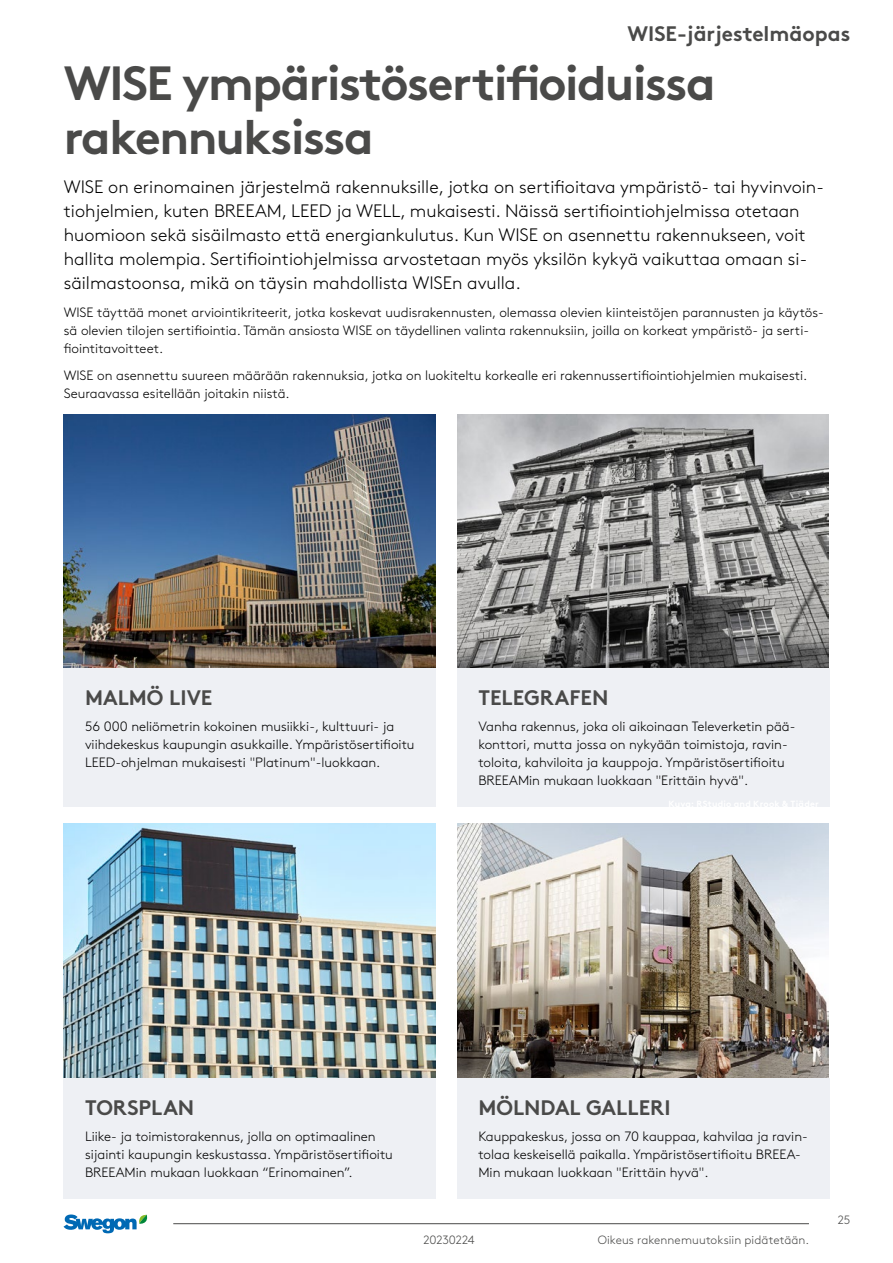
<style>
.page{position:relative;width:893px;height:1263px;background:#fff}
.page>*{position:absolute;margin:0;border:0;box-sizing:border-box;transform-origin:0 0}
.t1{font:700 48px/54px "Swegon Brown";letter-spacing:-.03em;color:#4a4a49}
.t2{font:700 21px "Swegon Brown";color:#4a4a49}
.t3{font:300 18px/24px "Swegon Brown";color:#000}
.t4{font:300 13.5px/18px "Swegon Brown";color:#000}
.t5{font:300 12px "Swegon Brown";letter-spacing:.005em;color:#4a4a49}
</style>
<div class="page">
<hr style="left:173px;top:1223px;width:636px;height:1px;background:#4a4a49">
<svg style="left:64px;top:1214px;width:84px;height:19px"></svg>
<div style="left:64px;top:668px;width:372px;height:139px;background:#eef0f4"></div>
<img style="left:64px;top:414px;width:372px;height:254px">
<div style="left:457px;top:668px;width:372px;height:139px;background:#eef0f4"></div>
<img style="left:457px;top:414px;width:372px;height:253px">
<div style="left:64px;top:1078px;width:372px;height:120px;background:#eef0f4"></div>
<img style="left:64px;top:824px;width:372px;height:254px">
<div style="left:457px;top:1078px;width:372px;height:120px;background:#eef0f4"></div>
<img style="left:457px;top:824px;width:372px;height:254px">
<h2 class="t2" style="left:627px;top:17px;width:224px">WISE-järjestelmäopas</h2>
<h1 class="t1" style="left:64px;top:51px;width:653px">WISE ympäristösertifioiduissa rakennuksissa</h1>
<p class="t3" style="left:64px;top:173px;width:762px">WISE on erinomainen järjestelmä rakennuksille, jotka on sertifioitava ympäristö- tai hyvinvoin&shy;tiohjelmien, kuten BREEAM, LEED ja WELL, mukaisesti. Näissä sertifiointiohjelmissa otetaan huomioon sekä sisäilmasto että energiankulutus. Kun WISE on asennettu rakennukseen, voit hallita molempia. Sertifiointiohjelmissa arvostetaan myös yksilön kykyä vaikuttaa omaan si&shy;säilmastoonsa, mikä on täysin mahdollista WISEn avulla.</p>
<p class="t4" style="left:64px;top:303px;width:762px">WISE täyttää monet arviointikriteerit, jotka koskevat uudisrakennusten, olemassa olevien kiinteistöjen parannusten ja käytös&shy;sä olevien tilojen sertifiointia. Tämän ansiosta WISE on täydellinen valinta rakennuksiin, joilla on korkeat ympäristö- ja serti&shy;fiointitavoitteet.</p>
<p class="t4" style="left:64px;top:365px;width:745px">WISE on asennettu suureen määrään rakennuksia, jotka on luokiteltu korkealle eri rakennussertifiointiohjelmien mukaisesti.<br>Seuraavassa esitellään joitakin niistä.</p>
<h2 class="t2" style="left:85px;top:680px;width:129px">MALMÖ LIVE</h2>
<p class="t4" style="left:85px;top:717px;width:331px">56 000 neliömetrin kokoinen musiikki-, kulttuuri- ja viihdekeskus kaupungin asukkaille. Ympäristösertifioitu<br>LEED-ohjelman mukaisesti "Platinum"-luokkaan.</p>
<h2 class="t2" style="left:478px;top:680px;width:131px">TELEGRAFEN</h2>
<p class="t4" style="left:478px;top:717px;width:319px">Vanha rakennus, joka oli aikoinaan Televerketin pää&shy;konttori, mutta jossa on nykyään toimistoja, ravin&shy;toloita, kahviloita ja kauppoja. Ympäristösertifioitu BREEAMin mukaan luokkaan "Erittäin hyvä".</p>
<h2 class="t2" style="left:85px;top:1090px;width:111px">TORSPLAN</h2>
<p class="t4" style="left:85px;top:1126px;width:309px">Liike- ja toimistorakennus, jolla on optimaalinen sijainti kaupungin keskustassa. Ympäristösertifioitu<br>BREEAMin mukaan luokkaan “Erinomainen”.</p>
<h2 class="t2" style="left:478px;top:1090px;width:194px">MÖLNDAL GALLERI</h2>
<p class="t4" style="left:478px;top:1126px;width:331px">Kauppakeskus, jossa on 70 kauppaa, kahvilaa ja ravin&shy;tolaa keskeisellä paikalla. Ympäristösertifioitu BREEA-<br>Min mukaan luokkaan "Erittäin hyvä".</p>
<p class="t5" style="left:423px;top:1231px;width:53px">20230224</p>
<p class="t5" style="left:598px;top:1231px;width:213px">Oikeus rakennemuutoksiin pidätetään.</p>
<p class="t5" style="left:838px;top:1211px;width:14px">25</p>
</div>
